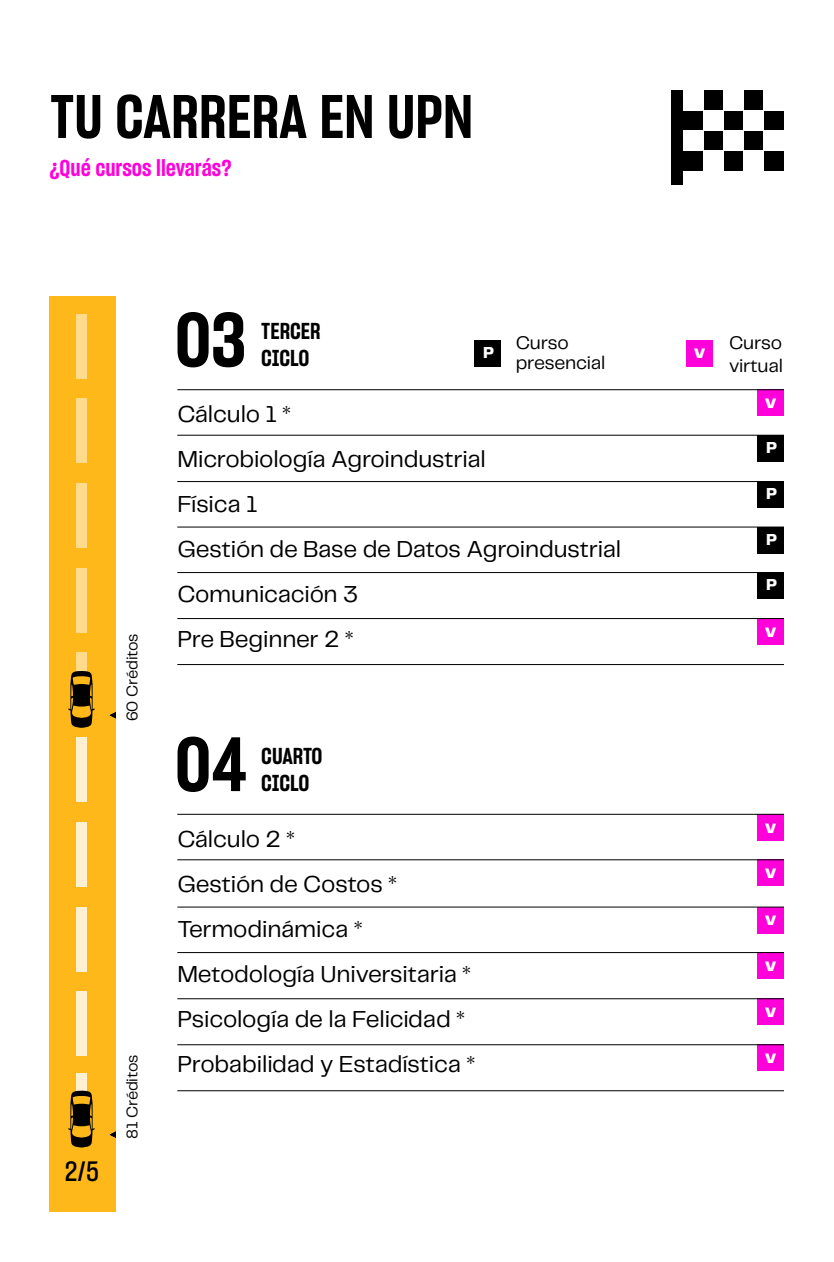
<style>
.page{position:relative;width:834px;height:1262px;background:#fff}
.page>*{position:absolute;margin:0;border:0;box-sizing:border-box;transform-origin:0 0}
.t1{font:75px "Sharp Grotesk Semi Bold 15";color:#000}
.t2{font:60px "Sharp Grotesk Semi Bold 15";color:#000}
.t3{font:27.5px "Sharp Grotesk Medium 15";color:#000}
.t4{font:24px/45px "PP Telegraf";letter-spacing:-.01em;color:#000}
.t5{font:22.5px/27px "Sharp Grotesk Semi Bold 15";letter-spacing:-.005em;color:#000}
.t6{font:22.5px "Sharp Grotesk Semi Bold 15";color:#ff00da}
.t7{font:19px/20px "PP Telegraf";letter-spacing:-.01em;color:#000}
.t8{font:800 19px "Telegraf";color:#fff}
.t9{font:800 16.5px "Telegraf";color:#fff}
.t10{font:16px "PP Telegraf";letter-spacing:-.01em;color:#000}
</style>
<div class="page">
<hr style="left:177px;top:1090px;width:607px;height:1px;background:#000">
<div style="left:474px;top:340px;width:27px;height:27px;background:#000"></div>
<div style="left:757px;top:481px;width:27px;height:27px;background:#000"></div>
<div style="left:757px;top:572px;width:27px;height:27px;background:#000"></div>
<div style="left:757px;top:527px;width:27px;height:26px;background:#000"></div>
<div style="left:757px;top:435px;width:27px;height:27px;background:#000"></div>
<div style="left:686px;top:340px;width:27px;height:27px;background:#ff00da"></div>
<div style="left:757px;top:952px;width:27px;height:27px;background:#ff00da"></div>
<div style="left:757px;top:1044px;width:27px;height:27px;background:#ff00da"></div>
<div style="left:757px;top:859px;width:27px;height:27px;background:#ff00da"></div>
<div style="left:757px;top:814px;width:27px;height:27px;background:#ff00da"></div>
<div style="left:757px;top:907px;width:27px;height:26px;background:#ff00da"></div>
<div style="left:757px;top:998px;width:27px;height:27px;background:#ff00da"></div>
<div style="left:757px;top:618px;width:27px;height:27px;background:#ff00da"></div>
<div style="left:757px;top:389px;width:27px;height:27px;background:#ff00da"></div>
<hr style="left:177px;top:389px;width:607px;height:1px;background:#000">
<hr style="left:177px;top:814px;width:607px;height:1px;background:#000">
<hr style="left:177px;top:481px;width:607px;height:1px;background:#000">
<hr style="left:177px;top:907px;width:607px;height:1px;background:#000">
<hr style="left:177px;top:859px;width:607px;height:1px;background:#000">
<div style="left:49px;top:296px;width:67px;height:916px;background:#ffb819"></div>
<div style="left:76px;top:737px;width:11px;height:65px;background:#fff0d1"></div>
<div style="left:76px;top:822px;width:11px;height:65px;background:#fff0d1"></div>
<div style="left:76px;top:907px;width:11px;height:64px;background:#fff0d1"></div>
<div style="left:76px;top:991px;width:11px;height:65px;background:#fff0d1"></div>
<div style="left:76px;top:1074px;width:11px;height:20px;background:#fff0d1"></div>
<div style="left:76px;top:568px;width:11px;height:65px;background:#ffdb8b"></div>
<div style="left:76px;top:653px;width:11px;height:20px;background:#ffdb8b"></div>
<div style="left:76px;top:399px;width:11px;height:64px;background:#ffdb8b"></div>
<div style="left:76px;top:483px;width:11px;height:65px;background:#ffdb8b"></div>
<div style="left:76px;top:314px;width:11px;height:65px;background:#ffdb8b"></div>
<svg style="left:110px;top:712px;width:6px;height:6px"></svg>
<svg style="left:110px;top:1131px;width:6px;height:7px"></svg>
<div style="left:703px;top:90px;width:20px;height:20px;background:#000"></div>
<div style="left:744px;top:90px;width:20px;height:20px;background:#000"></div>
<div style="left:683px;top:110px;width:20px;height:20px;background:#000"></div>
<div style="left:723px;top:110px;width:21px;height:20px;background:#000"></div>
<div style="left:764px;top:110px;width:20px;height:20px;background:#000"></div>
<div style="left:703px;top:130px;width:20px;height:20px;background:#000"></div>
<div style="left:744px;top:130px;width:20px;height:20px;background:#000"></div>
<div style="left:683px;top:150px;width:20px;height:20px;background:#000"></div>
<div style="left:723px;top:150px;width:21px;height:20px;background:#000"></div>
<div style="left:764px;top:150px;width:20px;height:20px;background:#000"></div>
<div style="left:671px;top:90px;width:12px;height:94px;background:#000"></div>
<svg style="left:68px;top:671px;width:27px;height:57px"></svg>
<svg style="left:68px;top:1090px;width:27px;height:58px"></svg>
<hr style="left:177px;top:572px;width:607px;height:1px;background:#000">
<hr style="left:177px;top:618px;width:607px;height:1px;background:#000">
<hr style="left:177px;top:664px;width:607px;height:1px;background:#000">
<hr style="left:177px;top:952px;width:607px;height:1px;background:#000">
<hr style="left:177px;top:435px;width:607px;height:1px;background:#000">
<hr style="left:177px;top:527px;width:607px;height:1px;background:#000">
<hr style="left:177px;top:998px;width:607px;height:1px;background:#000">
<hr style="left:177px;top:1044px;width:607px;height:1px;background:#000">
<h2 class="t2" style="left:50px;top:75px;width:425px">TU CARRERA EN UPN</h2>
<p class="t6" style="left:49px;top:152px;width:184px">¿Qué cursos llevarás?</p>
<h1 class="t1" style="left:175px;top:288px;width:73px">03</h1>
<p class="t5" style="left:261px;top:317px;width:61px">TERCER<br>CICLO</p>
<p class="t9" style="left:483px;top:342px;width:12px">P</p>
<p class="t7" style="left:516px;top:332px;width:91px">Curso presencial</p>
<p class="t7" style="left:729px;top:330px;width:55px;line-height:22.8px">Curso virtual</p>
<p class="t8" style="left:694px;top:339px;width:13px">v</p>
<p class="t10" style="left:121px;top:721px;width:90px;rotate:-90deg">60 Créditos</p>
<p class="t3" style="left:65px;top:1152px;width:35px">2/5</p>
<p class="t10" style="left:121px;top:1139px;width:86px;rotate:-90deg">81 Créditos</p>
<p class="t4" style="left:177px;top:391px;width:445px">Cálculo 1 *<br>Microbiología Agroindustrial<br>Física 1<br>Gestión de Base de Datos Agroindustrial<br>Comunicación 3<br>Pre Beginner 2 *</p>
<h1 class="t1" style="left:175px;top:712px;width:74px">04</h1>
<p class="t5" style="left:261px;top:742px;width:63px">CUARTO<br>CICLO</p>
<p class="t4" style="left:177px;top:815px;width:299px">Cálculo 2 *<br>Gestión de Costos *<br>Termodinámica *<br>Metodología Universitaria *<br>Psicología de la Felicidad *<br>Probabilidad y Estadística *</p>
<p class="t8" style="left:765px;top:388px;width:13px">v</p>
<p class="t9" style="left:766px;top:436px;width:12px">P</p>
<p class="t9" style="left:766px;top:482px;width:12px">P</p>
<p class="t9" style="left:766px;top:528px;width:12px">P</p>
<p class="t9" style="left:766px;top:574px;width:12px">P</p>
<p class="t8" style="left:765px;top:617px;width:13px">v</p>
<p class="t8" style="left:765px;top:814px;width:13px">v</p>
<p class="t8" style="left:765px;top:858px;width:13px">v</p>
<p class="t8" style="left:765px;top:906px;width:13px">v</p>
<p class="t8" style="left:765px;top:951px;width:13px">v</p>
<p class="t8" style="left:765px;top:997px;width:13px">v</p>
<p class="t8" style="left:765px;top:1043px;width:13px">v</p>
</div>
